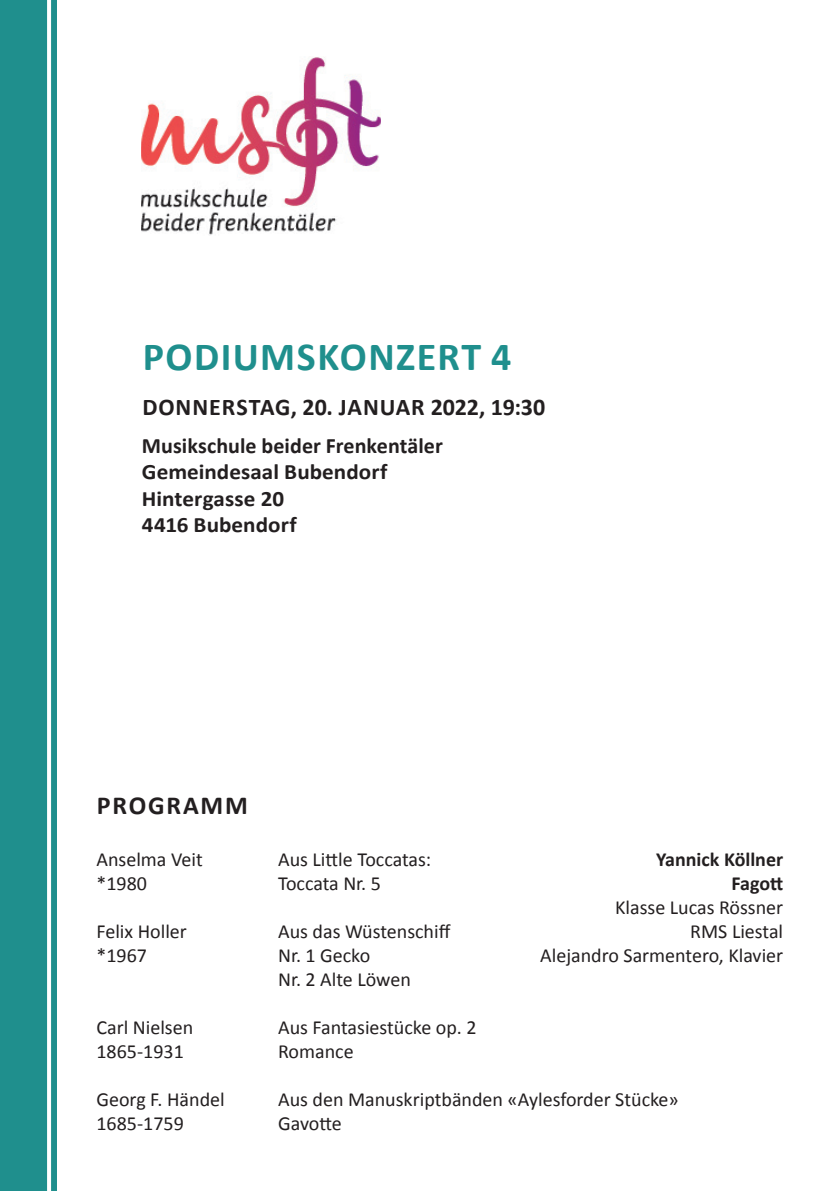
<style>
.page{position:relative;width:840px;height:1191px;background:#fff}
.page>*{position:absolute;margin:0;border:0;box-sizing:border-box;transform-origin:0 0}
.t1{font:700 40px "Calibri";letter-spacing:.035em;color:#1f8f8d}
.t2{font:700 26px "Calibri";letter-spacing:.07em;color:#231f20}
.t3{font:700 24px "Calibri";letter-spacing:.03em;color:#231f20}
.t4{font:700 22px/26.4px "Calibri";color:#231f20}
.t5{font:20px "Calibri";color:#231f20}
.t6{font:700 20px "Calibri";color:#231f20}
</style>
<div class="page">
<div style="left:0;top:0;width:57px;height:1191px;background:#1f8f8d"></div>
<svg style="left:47px;top:0;width:4px;height:1191px;background:#fbfdfc"></svg>
<img style="left:142px;top:57px;width:238px;height:178px">
<h1 class="t1" style="left:143px;top:331px;width:370px">PODIUMSKONZERT 4</h1>
<p class="t3" style="left:142px;top:392px;width:404px">DONNERSTAG, 20. JANUAR 2022, 19:30</p>
<p class="t4" style="left:142px;top:432px;width:302px">Musikschule beider Frenkentäler<br>Gemeindesaal Bubendorf<br>Hintergasse 20<br>4416 Bubendorf</p>
<h2 class="t2" style="left:97px;top:788px;width:152px">PROGRAMM</h2>
<p class="t5" style="left:96px;top:847px;width:108px">Anselma Veit</p>
<p class="t5" style="left:278px;top:847px;width:155px">Aus Little Toccatas:</p>
<p class="t6" style="left:655px;top:847px;width:128px">Yannick Köllner</p>
<p class="t5" style="left:96px;top:871px;width:52px">*1980</p>
<p class="t5" style="left:278px;top:871px;width:104px">Toccata Nr. 5</p>
<p class="t6" style="left:731px;top:871px;width:53px">Fagott</p>
<p class="t5" style="left:614px;top:895px;width:169px">Klasse Lucas Rössner</p>
<p class="t5" style="left:96px;top:919px;width:92px">Felix Holler</p>
<p class="t5" style="left:278px;top:919px;width:174px">Aus das Wüstenschiff</p>
<p class="t5" style="left:690px;top:919px;width:94px">RMS Liestal</p>
<p class="t5" style="left:96px;top:943px;width:52px">*1967</p>
<p class="t5" style="left:278px;top:943px;width:94px">Nr. 1 Gecko</p>
<p class="t5" style="left:540px;top:943px;width:244px">Alejandro Sarmentero, Klavier</p>
<p class="t5" style="left:278px;top:967px;width:134px">Nr. 2 Alte Löwen</p>
<p class="t5" style="left:96px;top:1015px;width:98px">Carl Nielsen</p>
<p class="t5" style="left:278px;top:1015px;width:200px">Aus Fantasiestücke op. 2</p>
<p class="t5" style="left:96px;top:1039px;width:89px">1865-1931</p>
<p class="t5" style="left:278px;top:1039px;width:77px">Romance</p>
<p class="t5" style="left:96px;top:1087px;width:130px">Georg F. Händel</p>
<p class="t5" style="left:278px;top:1087px;width:402px">Aus den Manuskriptbänden «Aylesforder Stücke»</p>
<p class="t5" style="left:96px;top:1111px;width:89px">1685-1759</p>
<p class="t5" style="left:278px;top:1111px;width:65px">Gavotte</p>
</div>
